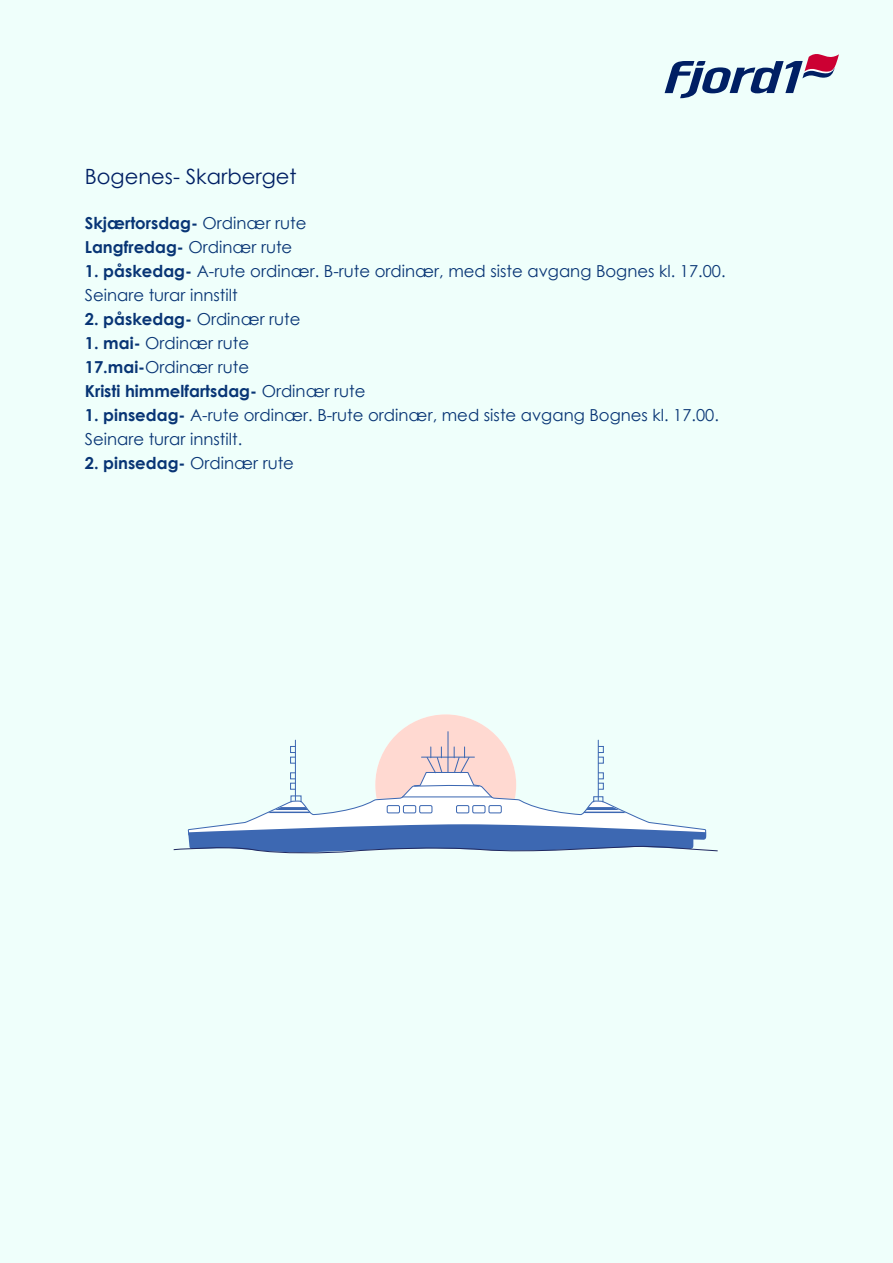
<style>
.page{position:relative;width:893px;height:1263px;background:#effffb}
.page>*{position:absolute;margin:0;border:0;box-sizing:border-box;transform-origin:0 0}
.t1{font:21px "Century Gothic";color:#001f64}
.t2{font:16.5px/24px "Century Gothic";color:#083575}
.t3{font:700 16.5px/24px "Century Gothic";color:#083575}
.s1{font-weight:400}
.s2{font-weight:700}
</style>
<div class="page">
<svg style="left:665px;top:54px;width:174px;height:44px"></svg>
<svg style="left:173px;top:714px;width:545px;height:140px"></svg>
<hr style="left:402px;top:796px;width:90px;height:1px;background:#3d68b2">
<p class="t1" style="left:85px;top:161px;width:213px">Bogenes- Skarberget</p>
<p class="t3" style="left:85px;top:211px;width:223px">Skjærtorsdag- <span class="s1">Ordinær rute<br></span>Langfredag- <span class="s1">Ordinær rute</span></p>
<p class="t2" style="left:85px;top:259px;width:642px"><span class="s2">1. påskedag-</span> A-rute ordinær. B-rute ordinær, med siste avgang Bognes kl. 17.00.<br>Seinare turar innstilt</p>
<p class="t3" style="left:85px;top:307px;width:217px">2. påskedag- <span class="s1">Ordinær rute</span></p>
<p class="t3" style="left:85px;top:331px;width:282px">1. mai- <span class="s1">Ordinær rute<br></span>17.mai-<span class="s1">Ordinær rute<br></span>Kristi himmelfartsdag- <span class="s1">Ordinær rute</span></p>
<p class="t2" style="left:85px;top:403px;width:636px"><span class="s2">1. pinsedag-</span> A-rute ordinær. B-rute ordinær, med siste avgang Bognes kl. 17.00.<br>Seinare turar innstilt.</p>
<p class="t3" style="left:85px;top:451px;width:211px">2. pinsedag- <span class="s1">Ordinær rute</span></p>
</div>
